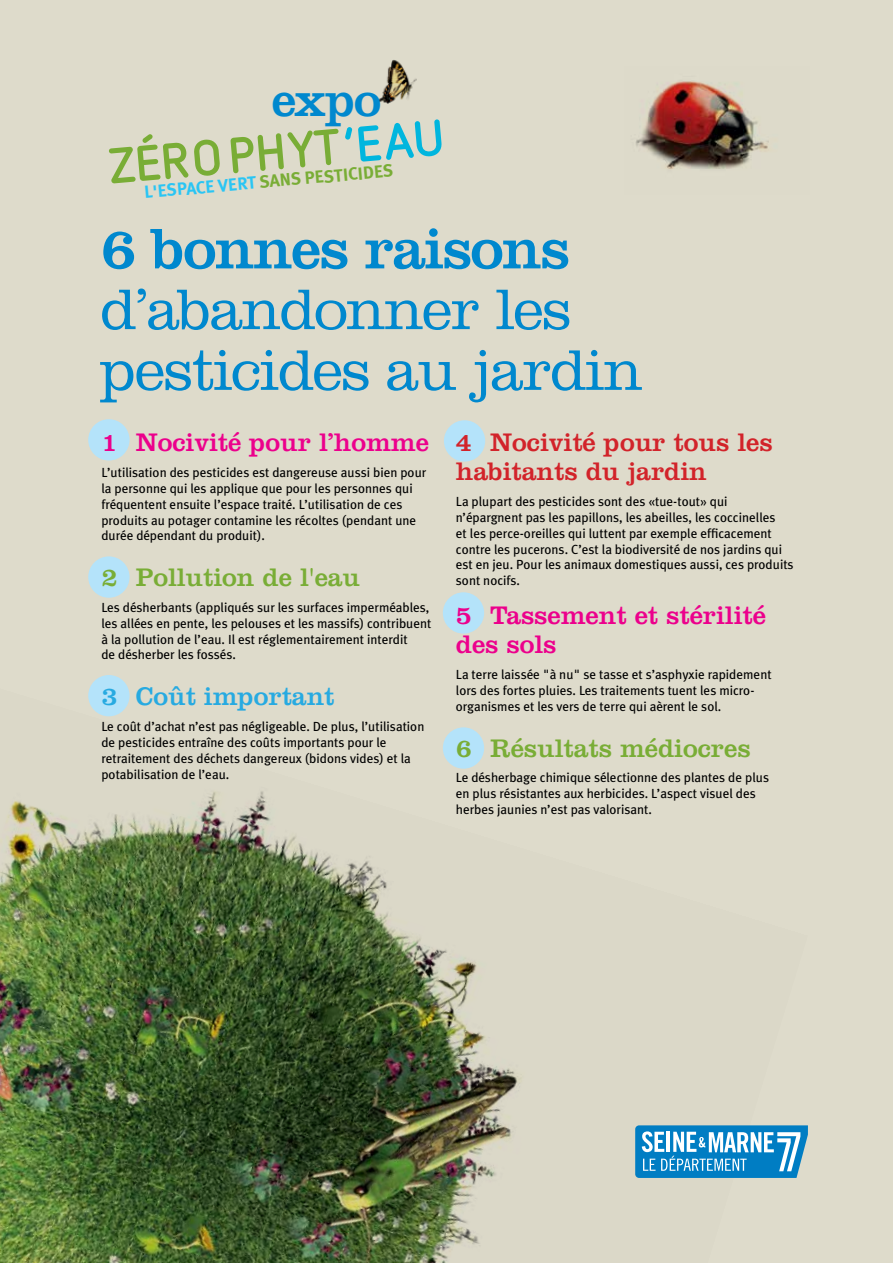
<style>
.page{position:relative;width:893px;height:1263px;background:#dedbcb}
.page>*{position:absolute;margin:0;border:0;box-sizing:border-box;transform-origin:0 0}
.t1{font:300 59.4px/60.8px "Clarendon";letter-spacing:-.025em;color:#0088ce}
.t2{font:59.4px "Clarendon";letter-spacing:-.025em;color:#0088ce}
.t3{font:700 50.1px "Netto OT";color:#79ad36}
.t4{font:48.75px "Clarendon";color:#0088ce}
.t5{font:26.4px/29.1px "Clarendon";color:#ec008c}
.t6{font:26.4px/29.1px "Clarendon";color:#d2232a}
.t7{font:26.4px "Clarendon";color:#79ad36}
.t8{font:26.4px "Clarendon";color:#27aae1}
.t9{font:700 17.55px "Meta Plus";color:#79ad36}
.t10{font:13.2px/15.9px "Meta Plus";color:#000}
.s1{color:#2ac5f4}
.s2{color:#00b6de}
</style>
<div class="page">
<img style="left:0;top:705px;width:522px;height:558px">
<img style="left:636px;top:81px;width:133px;height:88px">
<div style="left:88px;top:419px;width:42px;height:41px;background:#b4e3fa;border-radius:50%"></div>
<div style="left:88px;top:675px;width:42px;height:41px;background:#b4e3fa;border-radius:50%"></div>
<div style="left:443px;top:592px;width:41px;height:42px;background:#b4e3fa;border-radius:50%"></div>
<div style="left:444px;top:420px;width:41px;height:42px;background:#b4e3fa;border-radius:50%"></div>
<svg style="left:635px;top:1125px;width:173px;height:53px;background:#47a0d2"></svg>
<img style="left:376px;top:60px;width:41px;height:44px">
<div style="left:88px;top:556px;width:42px;height:42px;background:#b4e3fa;border-radius:50%"></div>
<div style="left:443px;top:727px;width:41px;height:42px;background:#b4e3fa;border-radius:50%"></div>
<h3 class="t4" style="left:272px;top:71px;width:111px">expo</h3>
<h3 class="t9" style="left:143px;top:182px;width:251px;rotate:-5deg"><span class="s1">L'ESPACE VERT</span> SANS PESTICIDES</h3>
<h2 class="t3" style="left:106px;top:135px;width:337px;rotate:-5deg">ZÉROPHYT<span class="s2">’EAU</span></h2>
<h1 class="t2" style="left:100px;top:214px;width:471px">6 bonnes raisons</h1>
<h1 class="t1" style="left:100px;top:278px;width:544px">d’abandonner les pesticides au jardin</h1>
<h3 class="t5" style="left:101px;top:427px;width:329px">1 Nocivité pour l’homme</h3>
<p class="t10" style="left:101px;top:464px;width:326px">L’utilisation des pesticides est dangereuse aussi bien pour la personne qui les applique que pour les personnes qui fréquentent ensuite l’espace traité. L’utilisation de ces produits au potager contamine les récoltes (pendant une durée dépendant du produit).</p>
<h3 class="t7" style="left:101px;top:562px;width:260px">2 Pollution de l'eau</h3>
<p class="t10" style="left:101px;top:599px;width:332px">Les désherbants (appliqués sur les surfaces imperméables, les allées en pente, les pelouses et les massifs) contribuent à la pollution de l’eau. Il est réglementairement interdit<br>de désherber les fossés.</p>
<h3 class="t8" style="left:101px;top:681px;width:235px">3 Coût important</h3>
<p class="t10" style="left:101px;top:718px;width:324px">Le coût d’achat n’est pas négligeable. De plus, l’utilisation de pesticides entraîne des coûts importants pour le retraitement des déchets dangereux (bidons vides) et la potabilisation de l’eau.</p>
<h3 class="t6" style="left:456px;top:427px;width:318px">4 Nocivité pour tous les habitants du jardin</h3>
<p class="t10" style="left:456px;top:493px;width:339px">La plupart des pesticides sont des «tue-tout» qui n’épargnent pas les papillons, les abeilles, les coccinelles<br>et les perce-oreilles qui luttent par exemple efficacement contre les pucerons. C’est la biodiversité de nos jardins qui est en jeu. Pour les animaux domestiques aussi, ces produits sont nocifs.</p>
<h3 class="t5" style="left:456px;top:600px;width:312px">5 Tassement et stérilité des sols</h3>
<p class="t10" style="left:456px;top:666px;width:317px">La terre laissée "à nu" se tasse et s’asphyxie rapidement lors des fortes pluies. Les traitements tuent les micro&shy;organismes et les vers de terre qui aèrent le sol.</p>
<h3 class="t7" style="left:456px;top:732px;width:296px">6 Résultats médiocres</h3>
<p class="t10" style="left:456px;top:770px;width:315px">Le désherbage chimique sélectionne des plantes de plus en plus résistantes aux herbicides. L’aspect visuel des herbes jaunies n’est pas valorisant.</p>
</div>
